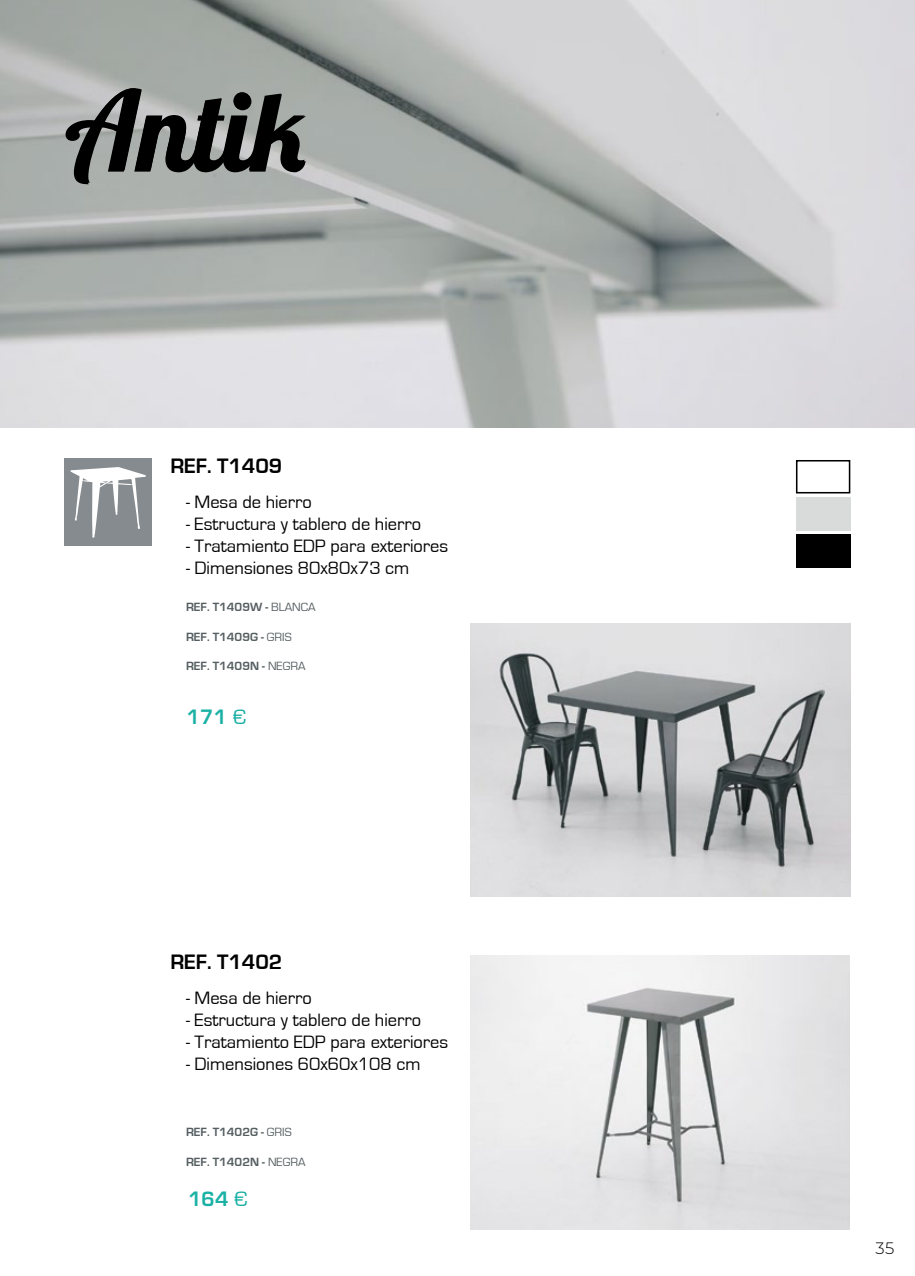
<style>
.page{position:relative;width:915px;height:1276px;background:#fff}
.page>*{position:absolute;margin:0;border:0;box-sizing:border-box;transform-origin:0 0}
.t1{font:109.5px "Lobster 1.4";color:#000}
.t2{font:700 21.45px "Eurostile";color:#000}
.t3{font:700 21.45px "Eurostile";color:#1ab1a5}
.t4{font:700 21.45px "Eurostile";color:#009794}
.t5{font:18.45px "Eurostile";color:#000}
.t6{font:18px "Gotham";color:#000}
.t7{font:700 12.3px "Eurostile";color:#555e61}
.s1{font-weight:400}
.s2{font-family:"Montserrat";font-weight:300;font-size:16.5px}
</style>
<div class="page">
<img style="left:0;top:0;width:914px;height:427px">
<div style="left:65px;top:459px;width:87px;height:87px;background:#868b8f"></div>
<svg style="left:70px;top:467px;width:76px;height:70px"></svg>
<img style="left:470px;top:623px;width:380px;height:274px">
<img style="left:470px;top:956px;width:379px;height:273px">
<div style="left:795px;top:460px;width:55px;height:33px;border:2px solid #000"></div>
<div style="left:795px;top:534px;width:55px;height:34px;background:#000"></div>
<div style="left:795px;top:497px;width:55px;height:33px;background:#d9dada"></div>
<h1 class="t1" style="left:66px;top:61px;width:240px">Antik</h1>
<p class="t2" style="left:170px;top:454px;width:114px">REF. T1409</p>
<p class="t5" style="left:186px;top:492px;width:127px">- Mesa de hierro</p>
<p class="t5" style="left:186px;top:514px;width:236px">- Estructura y tablero de hierro</p>
<p class="t5" style="left:186px;top:536px;width:263px">- Tratamiento EDP para exteriores</p>
<p class="t5" style="left:186px;top:558px;width:225px">- Dimensiones 80x80x73 cm</p>
<p class="t7" style="left:186px;top:600px;width:131px">REF. T1409W - <span class="s1">BLANCA</span></p>
<p class="t7" style="left:186px;top:630px;width:107px">REF. T1409G - <span class="s1">GRIS</span></p>
<p class="t7" style="left:186px;top:659px;width:121px">REF. T1409N - <span class="s1">NEGRA</span></p>
<p class="t3" style="left:186px;top:708px;width:61px">171 <span class="s1">€</span></p>
<p class="t4" style="left:186px;top:714px;width:71px">- 149 €</p>
<p class="t2" style="left:170px;top:950px;width:113px">REF. T1402</p>
<p class="t5" style="left:186px;top:987px;width:127px">- Mesa de hierro</p>
<p class="t5" style="left:186px;top:1009px;width:236px">- Estructura y tablero de hierro</p>
<p class="t5" style="left:186px;top:1032px;width:263px">- Tratamiento EDP para exteriores</p>
<p class="t5" style="left:186px;top:1054px;width:236px">- Dimensiones 60x60x108 cm</p>
<p class="t7" style="left:186px;top:1125px;width:107px">REF. T1402G - <span class="s1">GRIS</span></p>
<p class="t7" style="left:186px;top:1155px;width:121px">REF. T1402N - <span class="s1">NEGRA</span></p>
<p class="t3" style="left:188px;top:1190px;width:61px">164 <span class="s1">€</span></p>
<p class="t6" style="left:852px;top:1236px;width:43px">53<span class="s2">35</span></p>
</div>
